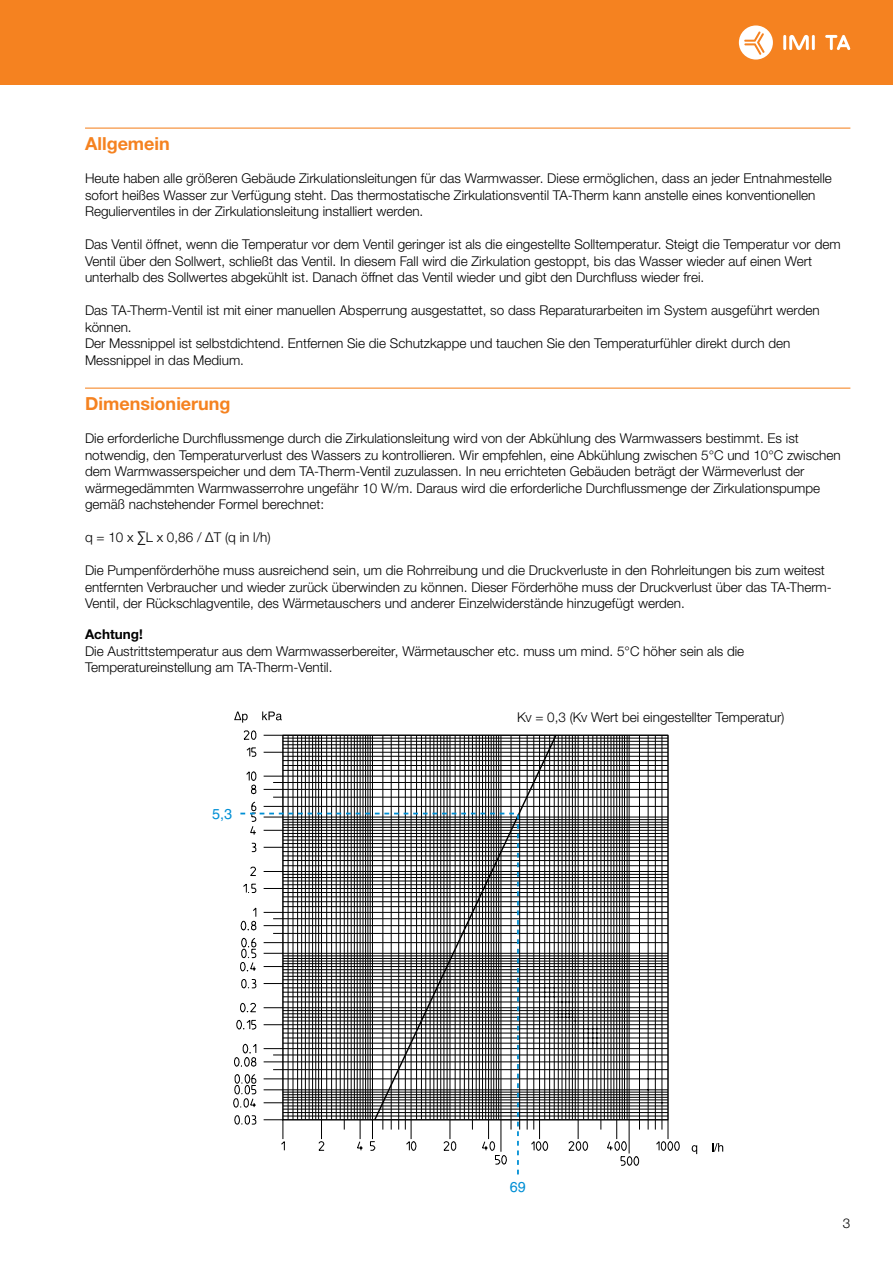
<style>
.page{position:relative;width:893px;height:1263px;background:#fff}
.page>*{position:absolute;margin:0;border:0;box-sizing:border-box;transform-origin:0 0}
.t1{font:700 18px "Helvetica Neue LTW1 G";color:#f58220}
.t2{font:14.4px "Helvetica";color:#008fd5}
.t3{font:300 13.5px/16.5px "Helvetica Neue LTW1 G";color:#000}
.t4{font:700 13.5px "Helvetica Neue LTW1 G";color:#000}
</style>
<div class="page">
<div style="left:0;top:0;width:893px;height:85px;background:#f58220"></div>
<hr style="left:783px;top:35px;width:3px;height:15px;background:#fff">
<hr style="left:812px;top:35px;width:3px;height:15px;background:#fff">
<svg style="left:789px;top:35px;width:20px;height:15px"></svg>
<svg style="left:825px;top:35px;width:25px;height:15px"></svg>
<svg style="left:739px;top:25px;width:34px;height:35px"></svg>
<hr style="left:85px;top:128px;width:765px;height:1px;background:#f58220">
<hr style="left:85px;top:388px;width:765px;height:1px;background:#f58220">
<svg style="left:252px;top:735px;width:5px;height:77px"></svg>
<svg style="left:281px;top:735px;width:399px;height:416px"></svg>
<svg style="left:234px;top:711px;width:14px;height:12px"></svg>
<svg style="left:262px;top:711px;width:20px;height:9px"></svg>
<svg style="left:692px;top:1145px;width:5px;height:9px"></svg>
<svg style="left:712px;top:1143px;width:11px;height:8px"></svg>
<svg style="left:239px;top:812px;width:281px;height:363px"></svg>
<h1 class="t1" style="left:85px;top:132px;width:86px">Allgemein</h1>
<p class="t3" style="left:85px;top:170px;width:748px">Heute haben alle größeren Gebäude Zirkulationsleitungen für das Warmwasser. Diese ermöglichen, dass an jeder Entnahmestelle sofort heißes Wasser zur Verfügung steht. Das thermostatische Zirkulationsventil TA-Therm kann anstelle eines konventionellen<br>Regulierventiles in der Zirkulationsleitung installiert werden.</p>
<p class="t3" style="left:85px;top:236px;width:757px">Das Ventil öffnet, wenn die Temperatur vor dem Ventil geringer ist als die eingestellte Solltemperatur. Steigt die Temperatur vor dem<br>Ventil über den Sollwert, schließt das Ventil. In diesem Fall wird die Zirkulation gestoppt, bis das Wasser wieder auf einen Wert unterhalb des Sollwertes abgekühlt ist. Danach öffnet das Ventil wieder und gibt den Durchfluss wieder frei.</p>
<p class="t3" style="left:85px;top:302px;width:736px">Das TA-Therm-Ventil ist mit einer manuellen Absperrung ausgestattet, so dass Reparaturarbeiten im System ausgeführt werden können.<br>Der Messnippel ist selbstdichtend. Entfernen Sie die Schutzkappe und tauchen Sie den Temperaturfühler direkt durch den Messnippel in das Medium.</p>
<h1 class="t1" style="left:85px;top:392px;width:147px">Dimensionierung</h1>
<p class="t3" style="left:85px;top:430px;width:757px">Die erforderliche Durchflussmenge durch die Zirkulationsleitung wird von der Abkühlung des Warmwassers bestimmt. Es ist notwendig, den Temperaturverlust des Wassers zu kontrollieren. Wir empfehlen, eine Abkühlung zwischen 5°C und 10°C zwischen dem Warmwasserspeicher und dem TA-Therm-Ventil zuzulassen. In neu errichteten Gebäuden beträgt der Wärmeverlust der wärmegedämmten Warmwasserrohre ungefähr 10 W/m. Daraus wird die erforderliche Durchflussmenge der Zirkulationspumpe gemäß nachstehender Formel berechnet:</p>
<p class="t3" style="left:85px;top:529px;width:187px">q = 10 x ∑L x 0,86 / ΔT (q in l/h)</p>
<p class="t3" style="left:85px;top:562px;width:748px">Die Pumpenförderhöhe muss ausreichend sein, um die Rohrreibung und die Druckverluste in den Rohrleitungen bis zum weitest entfernten Verbraucher und wieder zurück überwinden zu können. Dieser Förderhöhe muss der Druckverlust über das TA-Therm-<br>Ventil, der Rückschlagventile, des Wärmetauschers und anderer Einzelwiderstände hinzugefügt werden.</p>
<p class="t4" style="left:85px;top:626px;width:59px">Achtung!</p>
<p class="t3" style="left:85px;top:642px;width:661px">Die Austrittstemperatur aus dem Warmwasserbereiter, Wärmetauscher etc. muss um mind. 5°C höher sein als die<br>Temperatureinstellung am TA-Therm-Ventil.</p>
<p class="t3" style="left:517px;top:708px;width:269px">Kv = 0,3 (Kv Wert bei eingestellter Temperatur)</p>
<p class="t2" style="left:212px;top:805px;width:22px">5,3</p>
<p class="t2" style="left:510px;top:1178px;width:18px">69</p>
<p class="t3" style="left:843px;top:1215px;width:9px">3</p>
</div>
